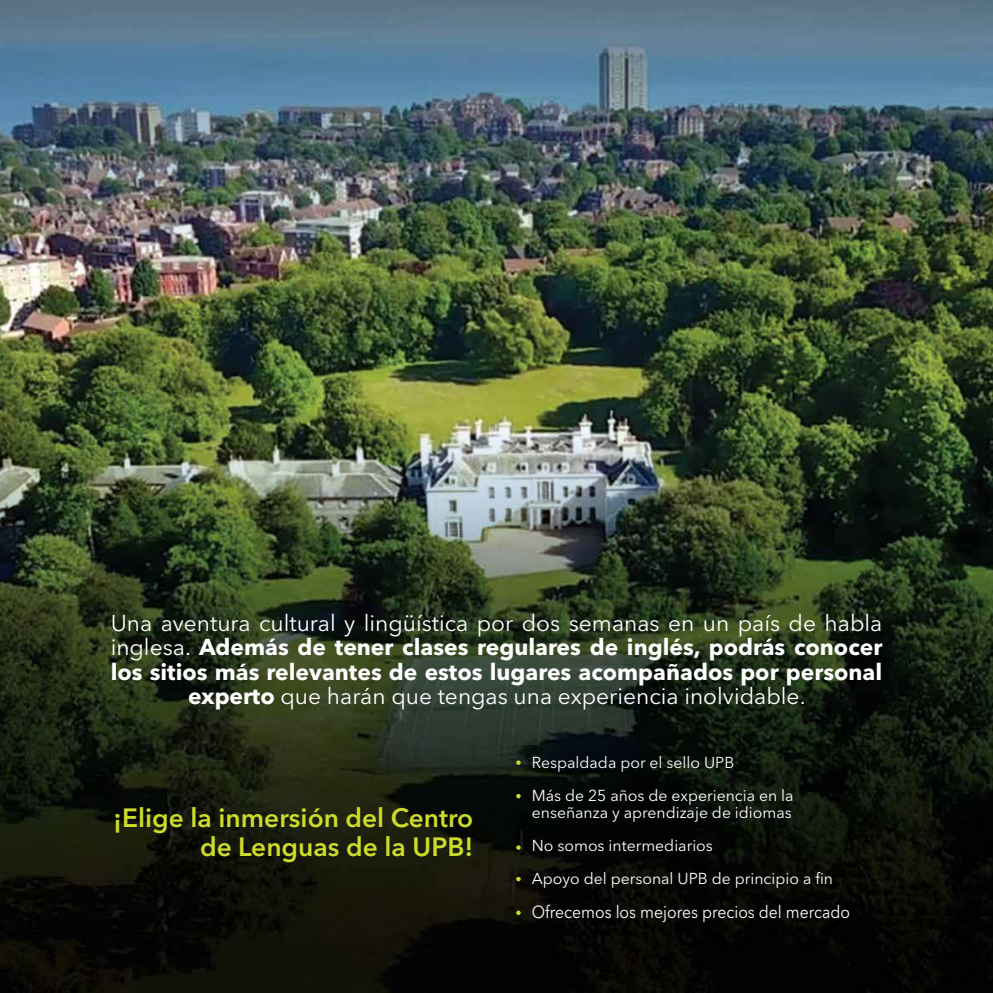
<style>
.page{position:relative;width:993px;height:993px;background:#fff}
.page>*{position:absolute;margin:0;border:0;box-sizing:border-box;transform-origin:0 0}
.t1{font:600 26.25px/29.8px "Avenir Next LT Pro";color:#cddc29;text-align:right}
.t2{font:700 22.75px/24.5px "Avenir Next LT Pro";color:#fff;text-align:center}
.t3{font:17.32px "Avenir Next LT Pro";color:#fff;scale:.91 1}
.t4{font:15.75px/32.6px "Avenir Next LT Pro";color:#fff}
.s1{font-weight:400}
</style>
<div class="page">
<img style="left:0;top:0;width:992px;height:992px">
<svg style="left:516px;top:760px;width:4px;height:4px"></svg>
<svg style="left:516px;top:793px;width:4px;height:5px"></svg>
<svg style="left:516px;top:845px;width:4px;height:4px"></svg>
<svg style="left:516px;top:876px;width:4px;height:5px"></svg>
<svg style="left:516px;top:910px;width:4px;height:4px"></svg>
<p class="t2" style="left:111px;top:610px;width:773px"><span class="s1">Una aventura cultural y lingüística por dos semanas en un país de habla inglesa.</span> Además de tener clases regulares de inglés, podrás conocer los sitios más relevantes de estos lugares acompañados por personal experto <span class="s1">que harán que tengas una experiencia inolvidable.</span></p>
<p class="t1" style="left:113px;top:802px;width:361px">¡Elige la inmersión del Centro de Lenguas de la UPB!</p>
<p class="t4" style="left:531px;top:746px;width:204px">Respaldada por el sello UPB</p>
<p class="t4" style="left:531px;top:786px;width:263px;line-height:17.5px">Más de 25 años de experiencia en la enseñanza y aprendizaje de idiomas</p>
<p class="t4" style="left:531px;top:829px;width:302px">No somos intermediarios<br>Apoyo del personal UPB de principio a fin</p>
<p class="t3" style="left:531px;top:900px;width:351px">Ofrecemos los mejores precios del mercado</p>
</div>
